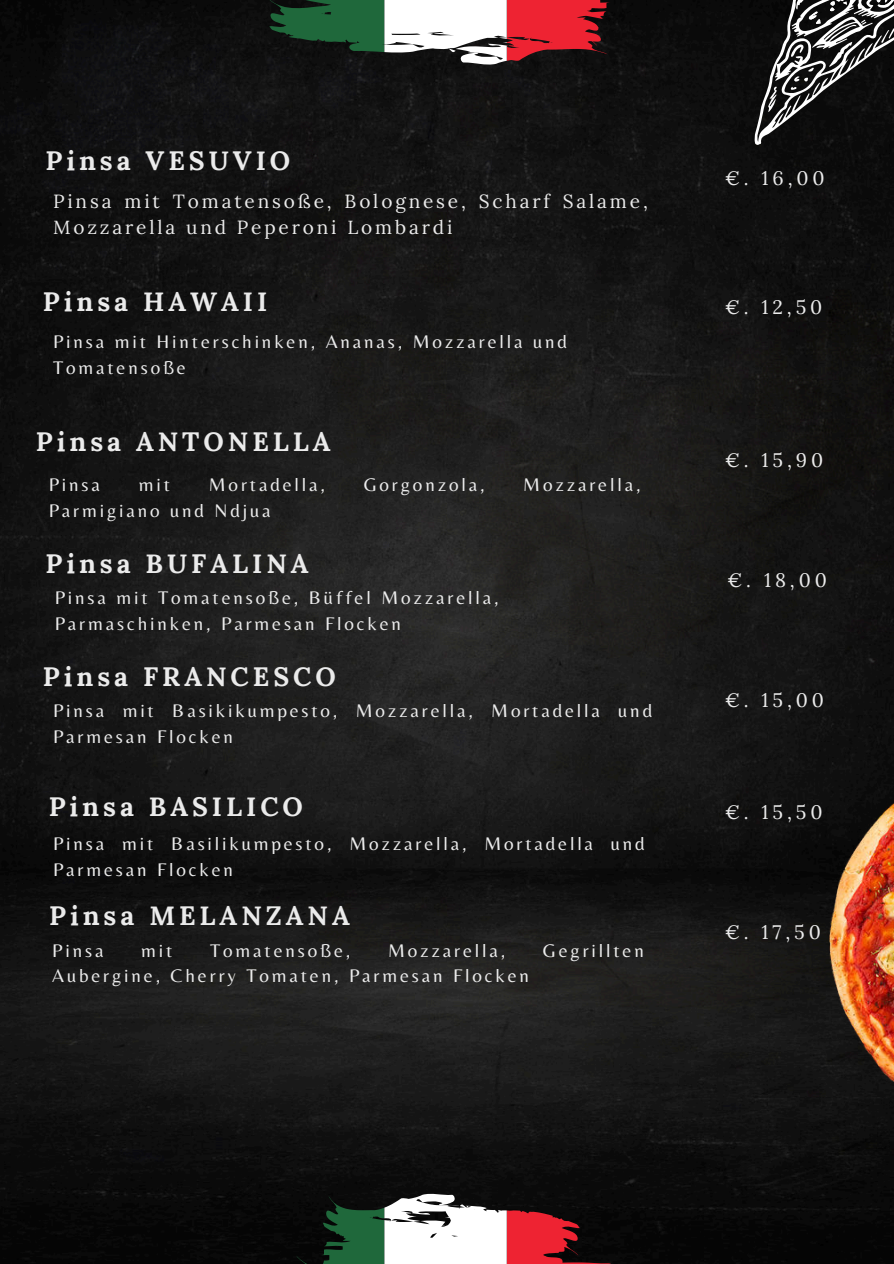
<style>
.page{position:relative;width:894px;height:1264px;background:#fff}
.page>*{position:absolute;margin:0;border:0;box-sizing:border-box;transform-origin:0 0}
.t1{font:700 26.55px "Lora";letter-spacing:.15em;color:#ebebeb}
.t2{font:19.5px "Lora";letter-spacing:.2em;color:#ebebeb}
.t3{font:19.05px/25.8px "Belleza";letter-spacing:.15em;color:#ebebeb}
.t4{font:19.05px/25.8px "Lora";letter-spacing:.15em;color:#ebebeb}
</style>
<div class="page">
<img style="left:0;top:0;width:893px;height:1263px">
<svg style="left:268px;top:0;width:356px;height:65px"></svg>
<svg style="left:268px;top:1192px;width:356px;height:71px"></svg>
<img style="left:829px;top:752px;width:64px;height:377px">
<svg style="left:754px;top:0;width:139px;height:145px;background:#3a3a3a"></svg>
<h1 class="t1" style="left:45px;top:138px;width:246px">Pinsa VESUVIO</h1>
<p class="t4" style="left:53px;top:187px;width:596px">Pinsa mit Tomatensoße, Bolognese, Scharf Salame,<br>Mozzarella und Peperoni Lombardi</p>
<h1 class="t1" style="left:43px;top:279px;width:226px">Pinsa HAWAII</h1>
<p class="t3" style="left:53px;top:328px;width:515px">Pinsa mit Hinterschinken, Ananas, Mozzarella und<br>Tomatensoße</p>
<h1 class="t1" style="left:36px;top:419px;width:296px">Pinsa ANTONELLA</h1>
<p class="t3" style="left:49px;top:471px;width:53px">Pinsa</p>
<p class="t3" style="left:139px;top:471px;width:33px">mit</p>
<p class="t3" style="left:209px;top:471px;width:117px">Mortadella,</p>
<p class="t3" style="left:363px;top:471px;width:122px">Gorgonzola,</p>
<p class="t3" style="left:523px;top:471px;width:119px">Mozzarella,</p>
<p class="t3" style="left:49px;top:497px;width:223px">Parmigiano und Ndjua</p>
<h1 class="t1" style="left:45px;top:541px;width:264px">Pinsa BUFALINA</h1>
<p class="t3" style="left:55px;top:584px;width:445px">Pinsa mit Tomatensoße, Büffel Mozzarella,<br>Parmaschinken, Parmesan Flocken</p>
<h1 class="t1" style="left:43px;top:654px;width:294px">Pinsa FRANCESCO</h1>
<p class="t3" style="left:53px;top:697px;width:600px">Pinsa mit Basikikumpesto, Mozzarella, Mortadella und<br>Parmesan Flocken</p>
<h1 class="t1" style="left:49px;top:784px;width:256px">Pinsa BASILICO</h1>
<p class="t3" style="left:53px;top:830px;width:593px">Pinsa mit Basilikumpesto, Mozzarella, Mortadella und<br>Parmesan Flocken</p>
<h1 class="t1" style="left:49px;top:892px;width:302px">Pinsa MELANZANA</h1>
<p class="t3" style="left:52px;top:937px;width:53px">Pinsa</p>
<p class="t3" style="left:141px;top:937px;width:33px">mit</p>
<p class="t3" style="left:210px;top:937px;width:141px">Tomatensoße,</p>
<p class="t3" style="left:388px;top:937px;width:119px">Mozzarella,</p>
<p class="t3" style="left:542px;top:937px;width:102px">Gegrillten</p>
<p class="t3" style="left:52px;top:962px;width:478px">Aubergine, Cherry Tomaten, Parmesan Flocken</p>
<p class="t2" style="left:724px;top:163px;width:101px">€. 16,00</p>
<p class="t2" style="left:724px;top:292px;width:99px">€. 12,50</p>
<p class="t2" style="left:724px;top:445px;width:100px">€. 15,90</p>
<p class="t2" style="left:727px;top:565px;width:101px">€. 18,00</p>
<p class="t2" style="left:724px;top:684px;width:100px">€. 15,00</p>
<p class="t2" style="left:724px;top:797px;width:99px">€. 15,50</p>
<p class="t2" style="left:724px;top:917px;width:97px">€. 17,50</p>
</div>
